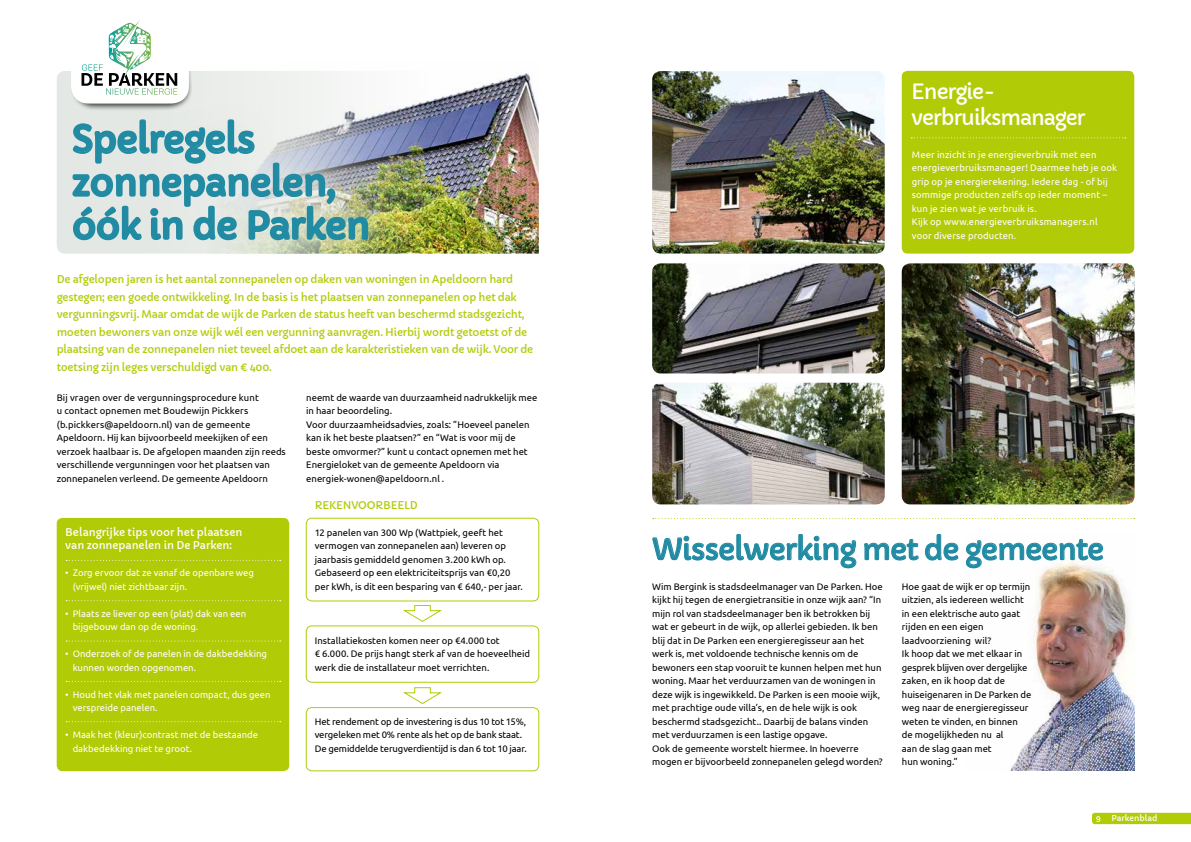
<style>
.page{position:relative;width:1191px;height:842px;background:#fff}
.page>*{position:absolute;margin:0;border:0;box-sizing:border-box;transform-origin:0 0}
.t1{font:36.8px/43.1px "Capriola";letter-spacing:-.02em;color:#218ba3}
.t2{font:29.1px "Capriola";letter-spacing:-.03em;color:#218ba3}
.t3{font:20.7px/25.4px "Capriola";letter-spacing:-.05em;color:#fff}
.t4{font:10.5px/17.5px "Capriola";letter-spacing:-.02em;color:#b2cb07}
.t5{font:10.5px/13.5px "Capriola";letter-spacing:-.005em;color:#fff}
.t6{font:9.5px/13.5px "Ubuntu";color:#000}
.t7{font:9.5px/13.5px "Ubuntu";letter-spacing:.005em;color:#fff}
.t8{font:8px "Capriola";color:#fff}
</style>
<div class="page">
<div style="left:901px;top:71px;width:233px;height:183px;background:#b2cb07;border-radius:6px"></div>
<svg style="left:911px;top:137px;width:214px;height:1px"></svg>
<img style="left:491px;top:73px;width:48px;height:181px">
<img style="left:57px;top:71px;width:440px;height:183px;border-radius:9px">
<img style="left:652px;top:71px;width:232px;height:183px">
<img style="left:901px;top:263px;width:233px;height:241px">
<div style="left:306px;top:518px;width:233px;height:83px;border:1px solid #b2cb07;border-radius:6px"></div>
<div style="left:306px;top:626px;width:233px;height:56px;border:1px solid #b2cb07;border-radius:6px"></div>
<div style="left:306px;top:707px;width:233px;height:64px;border:1px solid #b2cb07;border-radius:6px"></div>
<div style="left:57px;top:518px;width:232px;height:253px;background:#b2cb07;border-radius:6px"></div>
<svg style="left:1092px;top:813px;width:99px;height:11px"></svg>
<img style="left:57px;top:102px;width:329px;height:152px">
<svg style="left:66px;top:560px;width:215px;height:1px"></svg>
<svg style="left:66px;top:600px;width:215px;height:1px"></svg>
<svg style="left:66px;top:640px;width:215px;height:1px"></svg>
<svg style="left:66px;top:681px;width:215px;height:1px"></svg>
<svg style="left:66px;top:721px;width:215px;height:1px"></svg>
<svg style="left:403px;top:687px;width:39px;height:17px"></svg>
<svg style="left:403px;top:605px;width:39px;height:17px"></svg>
<img style="left:652px;top:263px;width:233px;height:110px">
<img style="left:652px;top:383px;width:232px;height:121px">
<img style="left:1010px;top:569px;width:124px;height:202px">
<svg style="left:652px;top:534px;width:205px;height:35px"></svg>
<svg style="left:864px;top:534px;width:95px;height:27px"></svg>
<svg style="left:966px;top:539px;width:138px;height:30px"></svg>
<svg style="left:652px;top:518px;width:482px;height:1px"></svg>
<svg style="left:71px;top:20px;width:299px;height:234px"></svg>
<h1 class="t1" style="left:72px;top:118px;width:300px">Spelregels zonnepanelen, óók in de Parken</h1>
<p class="t4" style="left:57px;top:271px;width:478px">De afgelopen jaren is het aantal zonnepanelen op daken van woningen in Apeldoorn hard gestegen; een goede ontwikkeling. In de basis is het plaatsen van zonnepanelen op het dak vergunningsvrij. Maar omdat de wijk de Parken de status heeft van beschermd stadsgezicht, moeten bewoners van onze wijk wél een vergunning aanvragen. Hierbij wordt getoetst of de plaatsing van de zonnepanelen niet teveel afdoet aan de karakteristieken van de wijk. Voor de toetsing zijn leges verschuldigd van € 400.</p>
<p class="t6" style="left:57px;top:390px;width:231px">Bij vragen over de vergunningsprocedure kunt<br>u contact opnemen met Boudewijn Pickkers (b.pickkers@apeldoorn.nl) van de gemeente Apeldoorn. Hij kan bijvoorbeeld meekijken of een verzoek haalbaar is. De afgelopen maanden zijn reeds verschillende vergunningen voor het plaatsen van zonnepanelen verleend. De gemeente Apeldoorn</p>
<p class="t6" style="left:306px;top:390px;width:233px">neemt de waarde van duurzaamheid nadrukkelijk mee in haar beoordeling.<br>Voor duurzaamheidsadvies, zoals: ”Hoeveel panelen kan ik het beste plaatsen?” en “Wat is voor mij de beste omvormer?” kunt u contact opnemen met het Energieloket van de gemeente Apeldoorn via energiek-wonen@apeldoorn.nl .</p>
<p class="t5" style="left:65px;top:525px;width:179px">Belangrijke tips voor het plaatsen van zonnepanelen in De Parken:</p>
<p class="t7" style="left:73px;top:566px;width:183px;text-indent:-7px">• Zorg ervoor dat ze vanaf de openbare weg (vrijwel) niet zichtbaar zijn.</p>
<p class="t7" style="left:73px;top:606px;width:175px;text-indent:-7px">• Plaats ze liever op een (plat) dak van een bijgebouw dan op de woning.</p>
<p class="t7" style="left:73px;top:647px;width:196px;text-indent:-7px">• Onderzoek of de panelen in de dakbedekking kunnen worden opgenomen.</p>
<p class="t7" style="left:73px;top:687px;width:199px;text-indent:-7px">• Houd het vlak met panelen compact, dus geen verspreide panelen.</p>
<p class="t7" style="left:73px;top:728px;width:187px;text-indent:-7px">• Maak het (kleur)contrast met de bestaande dakbedekking niet te groot.</p>
<p class="t4" style="left:315px;top:496px;width:104px">REKENVOORBEELD</p>
<p class="t6" style="left:315px;top:525px;width:210px">12 panelen van 300 Wp (Wattpiek, geeft het vermogen van zonnepanelen aan) leveren op jaarbasis gemiddeld genomen 3.200 kWh op.<br>Gebaseerd op een elektriciteitsprijs van €0,20 per kWh, is dit een besparing van € 640,- per jaar.</p>
<p class="t6" style="left:315px;top:633px;width:217px">Installatiekosten komen neer op €4.000 tot<br>€ 6.000. De prijs hangt sterk af van de hoeveelheid werk die de installateur moet verrichten.</p>
<p class="t6" style="left:315px;top:714px;width:213px">Het rendement op de investering is dus 10 tot 15%, vergeleken met 0% rente als het op de bank staat.<br>De gemiddelde terugverdientijd is dan 6 tot 10 jaar.</p>
<h3 class="t3" style="left:911px;top:79px;width:176px">Energie&shy;verbruiksmanager</h3>
<p class="t7" style="left:912px;top:147px;width:207px">Meer inzicht in je energieverbruik met een energieverbruiksmanager! Daarmee heb je ook grip op je energierekening. Iedere dag - of bij sommige producten zelfs op ieder moment – kun je zien wat je verbruik is.<br>Kijk op www.energieverbruiksmanagers.nl voor diverse producten.</p>
<h2 class="t2" style="left:651px;top:531px;width:454px">Wisselwerking met de gemeente</h2>
<p class="t6" style="left:652px;top:579px;width:232px">Wim Bergink is stadsdeelmanager van De Parken. Hoe kijkt hij tegen de energietransitie in onze wijk aan? “In mijn rol van stadsdeelmanager ben ik betrokken bij wat er gebeurt in de wijk, op allerlei gebieden. Ik ben blij dat in De Parken een energieregisseur aan het werk is, met voldoende technische kennis om de bewoners een stap vooruit te kunnen helpen met hun woning. Maar het verduurzamen van de woningen in deze wijk is ingewikkeld. De Parken is een mooie wijk, met prachtige oude villa’s, en de hele wijk is ook beschermd stadsgezicht.. Daarbij de balans vinden met verduurzamen is een lastige opgave.<br>Ook de gemeente worstelt hiermee. In hoeverre mogen er bijvoorbeeld zonnepanelen gelegd worden?</p>
<p class="t6" style="left:902px;top:579px;width:131px">Hoe gaat de wijk er op termijn uitzien, als iedereen wellicht in een elektrische auto gaat rijden en een eigen laadvoorziening wil?<br>Ik hoop dat we met elkaar in gesprek blijven over dergelijke zaken, en ik hoop dat de huiseigenaren in De Parken de weg naar de energieregisseur weten te vinden, en binnen<br>de mogelijkheden nu al<br>aan de slag gaan met<br>hun woning.”</p>
<p class="t8" style="left:1096px;top:814px;width:6px">9</p>
<p class="t8" style="left:1111px;top:814px;width:47px">Parkenblad</p>
</div>
